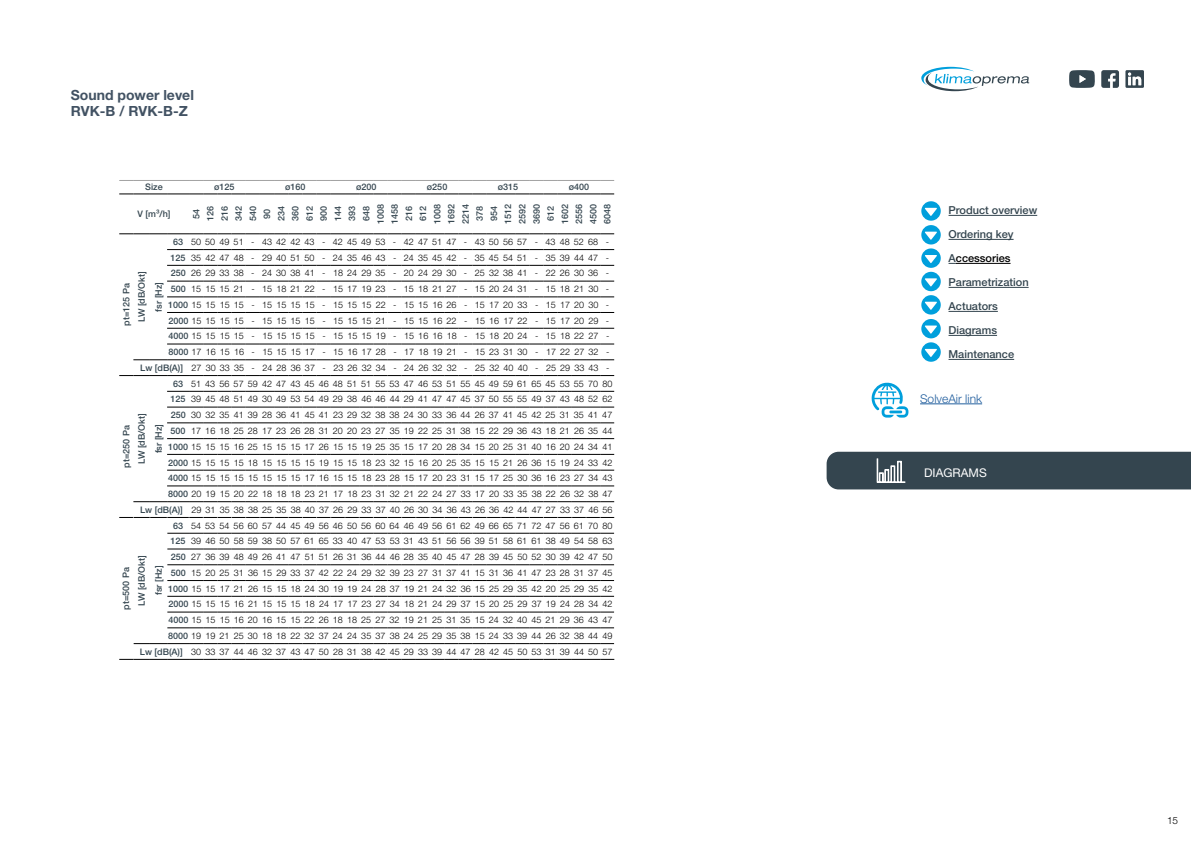
<style>
.page{position:relative;width:1191px;height:842px;background:#fff}
.page>*{position:absolute;margin:0;border:0;box-sizing:border-box;transform-origin:0 0}
.t1{font:700 14px/16.8px "Helvetica Neue LT Pro";color:#425263}
.t2{font:12px "Helvetica Neue LT Pro";color:#fff}
.t3{font:300 12px "Helvetica Neue LT Pro";color:#215e9e}
.t4{font:500 11px/24px "Helvetica Neue LT Pro";color:#34454f}
.t5{font:300 10px "Helvetica Neue LT Pro";color:#000}
.t6{font:300 9px/15.8px "Helvetica Neue LT Pro";color:#000;text-align:right}
.t7{font:500 9px/14.2px "Helvetica Neue LT Pro";color:#34454f}
.s1{font-weight:500;color:#34454f}
.s2{color:#000}
</style>
<div class="page">
<svg style="left:1101px;top:70px;width:18px;height:18px"></svg>
<svg style="left:1125px;top:70px;width:19px;height:18px"></svg>
<svg style="left:1069px;top:70px;width:26px;height:18px"></svg>
<hr style="left:948px;top:215px;width:89px;height:1px;background:#34454f">
<hr style="left:948px;top:239px;width:65px;height:1px;background:#34454f">
<hr style="left:956px;top:263px;width:54px;height:1px;background:#000">
<hr style="left:948px;top:287px;width:80px;height:1px;background:#34454f">
<hr style="left:948px;top:311px;width:50px;height:1px;background:#34454f">
<hr style="left:948px;top:335px;width:49px;height:1px;background:#34454f">
<hr style="left:948px;top:359px;width:66px;height:1px;background:#34454f">
<svg style="left:921px;top:67px;width:108px;height:24px"></svg>
<svg style="left:921px;top:201px;width:19px;height:161px"></svg>
<svg style="left:120px;top:194px;width:493px;height:1px"></svg>
<svg style="left:120px;top:234px;width:493px;height:1px"></svg>
<svg style="left:167px;top:249px;width:446px;height:1px"></svg>
<svg style="left:167px;top:265px;width:446px;height:1px"></svg>
<svg style="left:167px;top:281px;width:446px;height:1px"></svg>
<svg style="left:167px;top:297px;width:446px;height:1px"></svg>
<svg style="left:167px;top:312px;width:446px;height:1px"></svg>
<svg style="left:167px;top:328px;width:446px;height:1px"></svg>
<svg style="left:167px;top:344px;width:446px;height:1px"></svg>
<svg style="left:133px;top:360px;width:480px;height:1px"></svg>
<svg style="left:120px;top:375px;width:493px;height:1px"></svg>
<svg style="left:167px;top:391px;width:446px;height:1px"></svg>
<svg style="left:167px;top:407px;width:446px;height:1px"></svg>
<svg style="left:167px;top:423px;width:446px;height:1px"></svg>
<svg style="left:167px;top:438px;width:446px;height:1px"></svg>
<svg style="left:167px;top:454px;width:446px;height:1px"></svg>
<svg style="left:167px;top:470px;width:446px;height:1px"></svg>
<svg style="left:167px;top:486px;width:446px;height:1px"></svg>
<svg style="left:133px;top:501px;width:480px;height:1px"></svg>
<svg style="left:120px;top:517px;width:493px;height:143px"></svg>
<div style="left:826px;top:452px;width:365px;height:37px;background:#34454f"></div>
<hr style="left:920px;top:404px;width:62px;height:1px;background:#215e9e">
<svg style="left:871px;top:382px;width:37px;height:36px"></svg>
<h1 class="t1" style="left:71px;top:86px;width:125px">Sound power level<br>RVK-B / RVK-B-Z</h1>
<p class="t7" style="left:145px;top:180px;width:19px">Size</p>
<p class="t7" style="left:214px;top:180px;width:22px">ø125</p>
<p class="t7" style="left:285px;top:180px;width:22px">ø160</p>
<p class="t7" style="left:356px;top:180px;width:22px">ø200</p>
<p class="t7" style="left:427px;top:180px;width:22px">ø250</p>
<p class="t7" style="left:498px;top:180px;width:22px">ø315</p>
<p class="t7" style="left:569px;top:180px;width:22px">ø400</p>
<p class="t7" style="left:137px;top:207px;width:35px">V [m³/h]</p>
<p class="t7" style="left:189px;top:224px;width:22px;text-align:center;rotate:-90deg">54<br>126<br>216<br>342<br>540<br>90<br>234<br>360<br>612<br>900<br>144<br>393<br>648<br>1008<br>1458<br>216<br>612<br>1008<br>1692<br>2214<br>378<br>954<br>1512<br>2592<br>3690<br>612<br>1602<br>2556<br>4500<br>6048</p>
<p class="t6" style="left:140px;top:234px;width:471px"><span class="s1">63</span> 50504951 - 43424243 - 42454953 - 42475147 - 43505657 - 43485268 -<br><span class="s1">125</span> 35424748 - 29405150 - 24354643 - 24354542 - 35455451 - 35394447 -<br><span class="s1">250</span> 26293338 - 24303841 - 18242935 - 20242930 - 25323841 - 22263036 -<br><span class="s1">500</span> 15151521 - 15182122 - 15171923 - 15182127 - 15202431 - 15182130 - <span class="s1">1000</span>15151515 - 15151515 - 15151522 - 15151626 - 15172033 - 15172030 - <span class="s1">2000</span>15151515 - 15151515 - 15151521 - 15151622 - 15161722 - 15172029 - <span class="s1">4000</span>15151515 - 15151515 - 15151519 - 15161618 - 15182024 - 15182227 - <span class="s1">8000</span>17161516 - 15151517 - 15161728 - 17181921 - 15233130 - 17222732 -<br><span class="s1">Lw [dB(A)]</span> 27 30 33 35 - 24 28 36 37 - 23 26 32 34 - 24 26 32 32 - 25 32 40 40 - 25 29 33 43 -</p>
<p class="t7" style="left:118px;top:322px;width:52px;line-height:15.5px;text-indent:-4px;rotate:-90deg">pt=125 Pa<br>LW [dB/Okt]</p>
<p class="t7" style="left:151px;top:312px;width:31px;rotate:-90deg">fsr [Hz]</p>
<p class="t6" style="left:140px;top:375px;width:474px"><span class="s1">63</span> 51 43 56 57 59 42 47 43 45 46 48 51 51 55 53 47 46 53 51 55 45 49 59 61 65 45 53 55 70 80<br><span class="s1">125</span> 39 45 48 51 49 30 49 53 54 49 29 38 46 46 44 29 41 47 47 45 37 50 55 55 49 37 43 48 52 62<br><span class="s1">250</span> 30 32 35 41 39 28 36 41 45 41 23 29 32 38 38 24 30 33 36 44 26 37 41 45 42 25 31 35 41 47<br><span class="s1">500</span> 17 16 18 25 28 17 23 26 28 31 20 20 23 27 35 19 22 25 31 38 15 22 29 36 43 18 21 26 35 44<br><span class="s1">1000</span> 15 15 15 16 25 15 15 15 17 26 15 15 19 25 35 15 17 20 28 34 15 20 25 31 40 16 20 24 34 41<br><span class="s1">2000</span> 15 15 15 15 18 15 15 15 15 19 15 15 18 23 32 15 16 20 25 35 15 15 21 26 36 15 19 24 33 42<br><span class="s1">4000</span> 15 15 15 15 15 15 15 15 17 16 15 15 18 23 28 15 17 20 23 31 15 17 25 30 36 16 23 27 34 43<br><span class="s1">8000</span> 20 19 15 20 22 18 18 18 23 21 17 18 23 31 32 21 22 24 27 33 17 20 33 35 38 22 26 32 38 47<br><span class="s1">Lw [dB(A)]</span> 29 31 35 38 38 25 35 38 40 37 26 29 33 37 40 26 30 34 36 43 26 36 42 44 47 27 33 37 46 56</p>
<p class="t7" style="left:118px;top:464px;width:52px;line-height:15.5px;text-indent:-4px;rotate:-90deg">pt=250 Pa<br>LW [dB/Okt]</p>
<p class="t7" style="left:151px;top:453px;width:31px;rotate:-90deg">fsr [Hz]</p>
<p class="t6" style="left:140px;top:517px;width:474px"><span class="s1">63</span> 54 53 54 56 60 57 44 45 49 56 46 50 56 60 64 46 49 56 61 62 49 66 65 71 72 47 56 61 70 80<br><span class="s1">125</span> 39 46 50 58 59 38 50 57 61 65 33 40 47 53 53 31 43 51 56 56 39 51 58 61 61 38 49 54 58 63<br><span class="s1">250</span> 27 36 39 48 49 26 41 47 51 51 26 31 36 44 46 28 35 40 45 47 28 39 45 50 52 30 39 42 47 50<br><span class="s1">500</span> 15 20 25 31 36 15 29 33 37 42 22 24 29 32 39 23 27 31 37 41 15 31 36 41 47 23 28 31 37 45<br><span class="s1">1000</span> 15 15 17 21 26 15 15 18 24 30 19 19 24 28 37 19 21 24 32 36 15 25 29 35 42 20 25 29 35 42<br><span class="s1">2000</span> 15 15 15 16 21 15 15 15 18 24 17 17 23 27 34 18 21 24 29 37 15 20 25 29 37 19 24 28 34 42<br><span class="s1">4000</span> 15 15 15 16 20 16 15 15 22 26 18 18 25 27 32 19 21 25 31 35 15 24 32 40 45 21 29 36 43 47<br><span class="s1">8000</span> 19 19 21 25 30 18 18 22 32 37 24 24 35 37 38 24 25 29 35 38 15 24 33 39 44 26 32 38 44 49<br><span class="s1">Lw [dB(A)]</span> 30 33 37 44 46 32 37 43 47 50 28 31 38 42 45 29 33 39 44 47 28 42 45 50 53 31 39 44 50 57</p>
<p class="t7" style="left:118px;top:606px;width:52px;line-height:15.6px;text-indent:-4px;rotate:-90deg">pt=500 Pa<br>LW [dB/Okt]</p>
<p class="t7" style="left:151px;top:595px;width:31px;rotate:-90deg">fsr [Hz]</p>
<p class="t4" style="left:948px;top:198px;width:90px">Product overview<br>Ordering key<br>A<span class="s2">ccessories<br></span>Parametrization<br>Actuators<br>Diagrams<br>Maintenance</p>
<h2 class="t3" style="left:920px;top:391px;width:64px">SolveAir link</h2>
<h2 class="t2" style="left:920px;top:465px;width:132px">AIRFLOW REGULATION</h2>
<h2 class="t2" style="left:924px;top:465px;width:64px">DIAGRAMS</h2>
<p class="t5" style="left:1167px;top:814px;width:13px">15</p>
</div>
